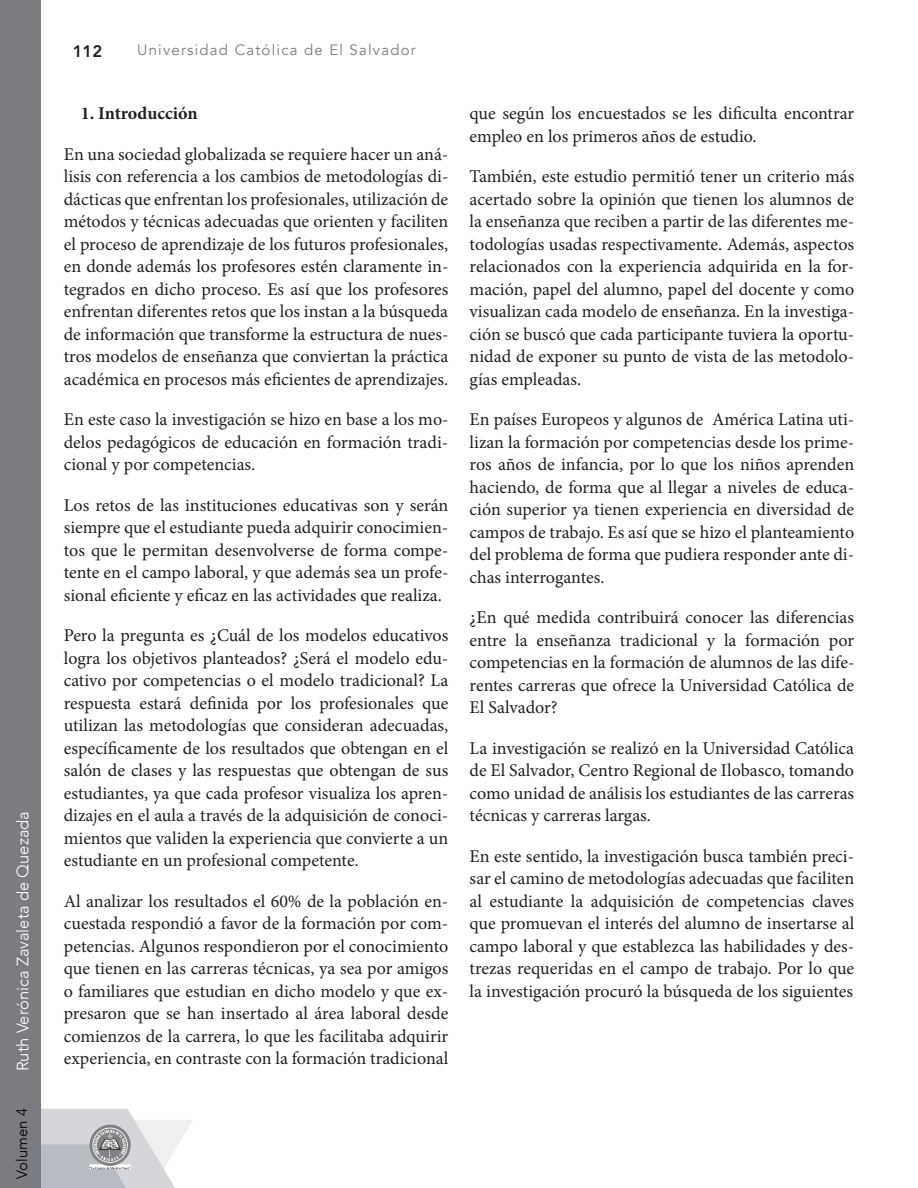
<style>
.page{position:relative;width:918px;height:1188px;background:#fff}
.page>*{position:absolute;margin:0;border:0;box-sizing:border-box;transform-origin:0 0}
.t1{font:18px/22.5px "Minion Pro";color:#231f20;text-align:justify}
.t2{font:700 18px "Minion Pro";color:#231f20}
.t3{font:300 16.5px "Avenir";color:#fff}
.t4{font:800 16.5px "Avenir";color:#231f20}
.t5{font:15px "Avenir";letter-spacing:.08em;color:#7b7c81}
.t6{font:300 15px "Avenir";letter-spacing:.01em;color:#010202}
</style>
<div class="page">
<svg style="left:41px;top:1109px;width:152px;height:79px"></svg>
<div style="left:0;top:0;width:41px;height:1188px;background:#7b7c81"></div>
<p class="t3" style="left:12px;top:1071px;width:262px;rotate:-90deg">Ruth Verónica Zavaleta de Quezada</p>
<p class="t6" style="left:12px;top:1179px;width:73px;rotate:-90deg">Volumen 4</p>
<p class="t4" style="left:73px;top:40px;width:31px">112</p>
<p class="t5" style="left:137px;top:40px;width:280px">Universidad Católica de El Salvador</p>
<p class="t2" style="left:81px;top:106px;width:118px">1. Introducción</p>
<p class="t1" style="left:64px;top:144px;width:386px">En una sociedad globalizada se requiere hacer un aná&shy;lisis con referencia a los cambios de metodologías di&shy;dácticas que enfrentan los profesionales, utilización de métodos y técnicas adecuadas que orienten y faciliten el proceso de aprendizaje de los futuros profesionales, en donde además los profesores estén claramente in&shy;tegrados en dicho proceso. Es así que los profesores enfrentan diferentes retos que los instan a la búsqueda de información que transforme la estructura de nues&shy;tros modelos de enseñanza que conviertan la práctica académica en procesos más eficientes de aprendizajes.</p>
<p class="t1" style="left:64px;top:410px;width:386px">En este caso la investigación se hizo en base a los mo&shy;delos pedagógicos de educación en formación tradi&shy;cional y por competencias.</p>
<p class="t1" style="left:64px;top:495px;width:386px">Los retos de las instituciones educativas son y serán siempre que el estudiante pueda adquirir conocimien&shy;tos que le permitan desenvolverse de forma compe&shy;tente en el campo laboral, y que además sea un profe&shy;sional eficiente y eficaz en las actividades que realiza.</p>
<p class="t1" style="left:64px;top:626px;width:386px">Pero la pregunta es ¿Cuál de los modelos educativos logra los objetivos planteados? ¿Será el modelo edu&shy;cativo por competencias o el modelo tradicional? La respuesta estará definida por los profesionales que utilizan las metodologías que consideran adecuadas, específicamente de los resultados que obtengan en el salón de clases y las respuestas que obtengan de sus estudiantes, ya que cada profesor visualiza los apren&shy;dizajes en el aula a través de la adquisición de conoci&shy;mientos que validen la experiencia que convierte a un estudiante en un profesional competente.</p>
<p class="t1" style="left:64px;top:891px;width:386px">Al analizar los resultados el 60% de la población en&shy;cuestada respondió a favor de la formación por com&shy;petencias. Algunos respondieron por el conocimiento que tienen en las carreras técnicas, ya sea por amigos o familiares que estudian en dicho modelo y que ex&shy;presaron que se han insertado al área laboral desde comienzos de la carrera, lo que les facilitaba adquirir experiencia, en contraste con la formación tradicional</p>
<p class="t1" style="left:470px;top:104px;width:386px">que según los encuestados se les dificulta encontrar empleo en los primeros años de estudio.</p>
<p class="t1" style="left:470px;top:167px;width:386px">También, este estudio permitió tener un criterio más acertado sobre la opinión que tienen los alumnos de la enseñanza que reciben a partir de las diferentes me&shy;todologías usadas respectivamente. Además, aspectos relacionados con la experiencia adquirida en la for&shy;mación, papel del alumno, papel del docente y como visualizan cada modelo de enseñanza. En la investiga&shy;ción se buscó que cada participante tuviera la oportu&shy;nidad de exponer su punto de vista de las metodolo&shy;gías empleadas.</p>
<p class="t1" style="left:470px;top:410px;width:386px">En países Europeos y algunos de América Latina uti&shy;lizan la formación por competencias desde los prime&shy;ros años de infancia, por lo que los niños aprenden haciendo, de forma que al llegar a niveles de educa&shy;ción superior ya tienen experiencia en diversidad de campos de trabajo. Es así que se hizo el planteamiento del problema de forma que pudiera responder ante di&shy;chas interrogantes.</p>
<p class="t1" style="left:470px;top:608px;width:386px">¿En qué medida contribuirá conocer las diferencias entre la enseñanza tradicional y la formación por competencias en la formación de alumnos de las dife&shy;rentes carreras que ofrece la Universidad Católica de El Salvador?</p>
<p class="t1" style="left:470px;top:738px;width:386px">La investigación se realizó en la Universidad Católica de El Salvador, Centro Regional de Ilobasco, tomando como unidad de análisis los estudiantes de las carreras técnicas y carreras largas.</p>
<p class="t1" style="left:470px;top:846px;width:386px">En este sentido, la investigación busca también preci&shy;sar el camino de metodologías adecuadas que faciliten al estudiante la adquisición de competencias claves que promuevan el interés del alumno de insertarse al campo laboral y que establezca las habilidades y des&shy;trezas requeridas en el campo de trabajo. Por lo que la investigación procuró la búsqueda de los siguientes</p>
</div>
